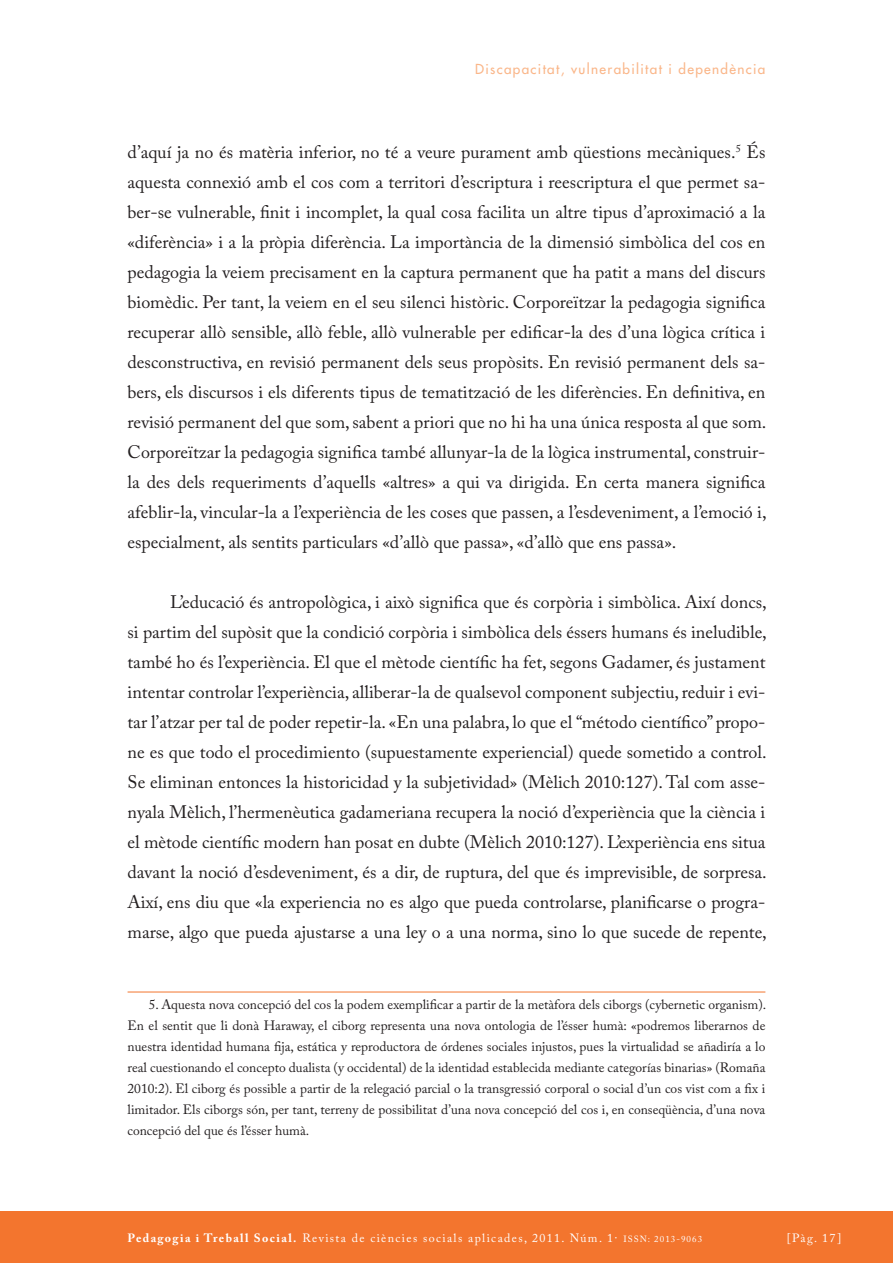
<style>
.page{position:relative;width:893px;height:1263px;background:#fff}
.page>*{position:absolute;margin:0;border:0;box-sizing:border-box;transform-origin:0 0}
.t1{font:18px/30px "Adobe Caslon Pro";color:#231f20;text-align:justify}
.t2{font:13.5px/21px "Adobe Caslon Pro";color:#231f20;text-align:justify}
.t3{font:13.5px "Futura";letter-spacing:.1em;color:#fab689}
.t4{font:12px "Adobe Caslon Pro";letter-spacing:.115em;color:#fff}
.s1{font-weight:700}
.s2{font-size:9px}
</style>
<div class="page">
<div style="left:0;top:1212px;width:893px;height:51px;background:#f3752e"></div>
<hr style="left:128px;top:992px;width:637px;height:1px;background:#f3752e">
<p class="t3" style="left:475px;top:61px;width:292px">Discapacitat, vulnerabilitat i dependència</p>
<p class="t1" style="left:128px;top:136px;width:641px">d’aquí ja no és matèria inferior, no té a veure purament amb qüestions mecàniques.<sup>5</sup> És aquesta connexió amb el cos com a territori d’escriptura i reescriptura el que permet sa&shy;ber-se vulnerable, finit i incomplet, la qual cosa facilita un altre tipus d’aproximació a la «diferència» i a la pròpia diferència. La importància de la dimensió simbòlica del cos en pedagogia la veiem precisament en la captura permanent que ha patit a mans del discurs biomèdic. Per tant, la veiem en el seu silenci històric. Corporeïtzar la pedagogia significa recuperar allò sensible, allò feble, allò vulnerable per edificar-la des d’una lògica crítica i desconstructiva, en revisió permanent dels seus propòsits. En revisió permanent dels sa&shy;bers, els discursos i els diferents tipus de tematització de les diferències. En definitiva, en revisió permanent del que som, sabent a priori que no hi ha una única resposta al que som.<br>Corporeïtzar la pedagogia significa també allunyar-la de la lògica instrumental, construir&shy;la des dels requeriments d’aquells «altres» a qui va dirigida. En certa manera significa afeblir-la, vincular-la a l’experiència de les coses que passen, a l’esdeveniment, a l’emoció i, especialment, als sentits particulars «d’allò que passa», «d’allò que ens passa».</p>
<p class="t1" style="left:128px;top:586px;width:641px;text-indent:43px">L’educació és antropològica, i això significa que és corpòria i simbòlica. Així doncs, si partim del supòsit que la condició corpòria i simbòlica dels éssers humans és ineludible, també ho és l’experiència. El que el mètode científic ha fet, segons Gadamer, és justament intentar controlar l’experiència, alliberar-la de qualsevol component subjectiu, reduir i evi&shy;tar l’atzar per tal de poder repetir-la. «En una palabra, lo que el “método científico” propo&shy;ne es que todo el procedimiento (supuestamente experiencial) quede sometido a control.<br>Se eliminan entonces la historicidad y la subjetividad» (Mèlich 2010:127). Tal com asse&shy;nyala Mèlich, l’hermenèutica gadameriana recupera la noció d’experiència que la ciència i el mètode científic modern han posat en dubte (Mèlich 2010:127). L’experiència ens situa davant la noció d’esdeveniment, és a dir, de ruptura, del que és imprevisible, de sorpresa.<br>Així, ens diu que «la experiencia no es algo que pueda controlarse, planificarse o progra&shy;marse, algo que pueda ajustarse a una ley o a una norma, sino lo que sucede de repente,</p>
<p class="t2" style="left:128px;top:994px;width:640px;text-indent:21px">5. Aquesta nova concepció del cos la podem exemplificar a partir de la metàfora dels ciborgs (cybernetic organism).<br>En el sentit que li donà Haraway, el ciborg representa una nova ontologia de l’ésser humà: «podremos liberarnos de nuestra identidad humana fija, estática y reproductora de órdenes sociales injustos, pues la virtualidad se añadiría a lo real cuestionando el concepto dualista (y occidental) de la identidad establecida mediante categorías binarias» (Romaña 2010:2). El ciborg és possible a partir de la relegació parcial o la transgressió corporal o social d’un cos vist com a fix i limitador. Els ciborgs són, per tant, terreny de possibilitat d’una nova concepció del cos i, en conseqüència, d’una nova concepció del que és l’ésser humà.</p>
<p class="t4" style="left:128px;top:1231px;width:576px"><span class="s1">Pedagogia i Treball Social.</span> Revista de ciències socials aplicades, 2011. Núm. 1· <span class="s2">ISSN: 2013-9063</span></p>
<p class="t4" style="left:787px;top:1231px;width:56px">[Pàg. 17]</p>
</div>
